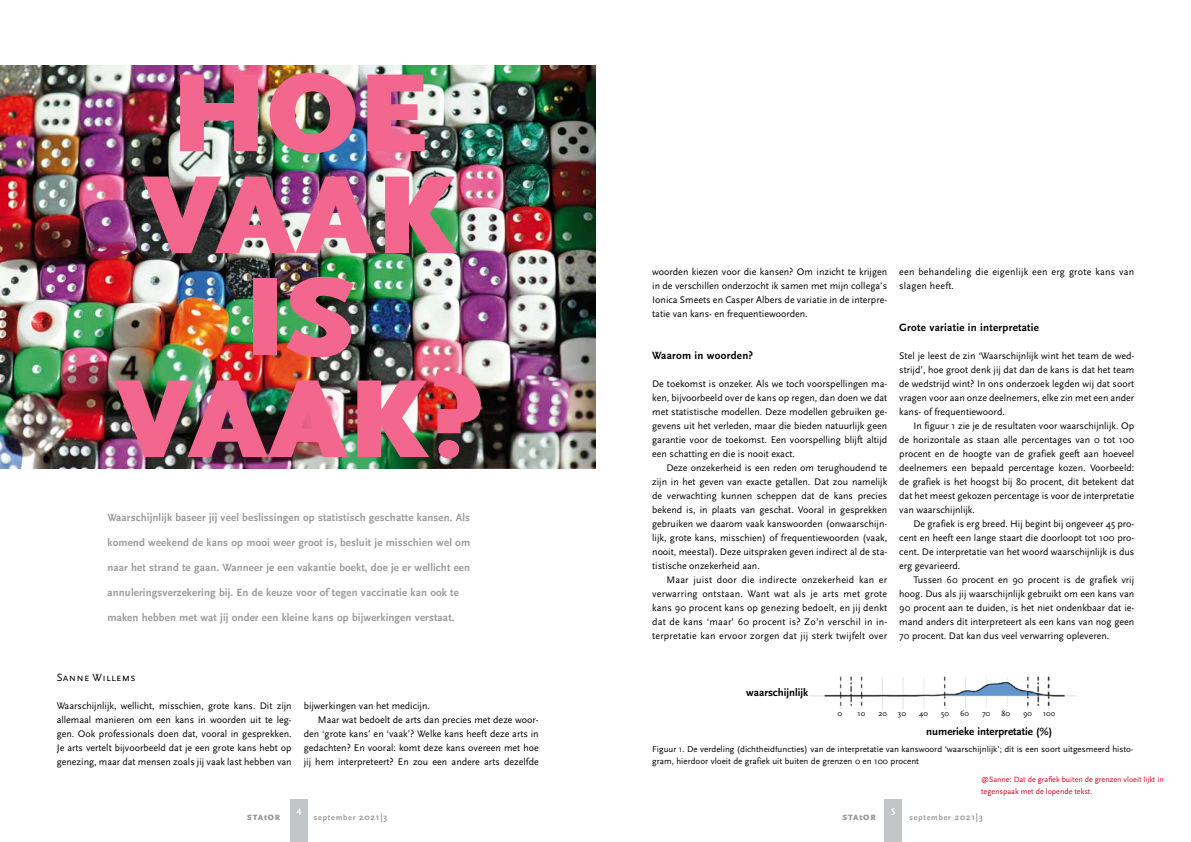
<style>
.page{position:relative;width:1191px;height:842px;background:#fff}
.page>*{position:absolute;margin:0;border:0;box-sizing:border-box;transform-origin:0 0}
.t1{font:900 116px/102px "Scala Sans";color:#f3678e;text-align:center}
.t2{font:700 11px "Scala Sans";letter-spacing:.01em;color:#9a9b9d}
.t3{font:700 11px "Scala Sans";letter-spacing:.025em;color:#000}
.t4{font:700 11px "Scala Sans";color:#000}
.t5{font:11px "Scala Sans Caps";letter-spacing:.025em;color:#000}
.t6{font:10px/14px "Scala Sans";color:#000;text-align:justify}
.t7{font:10px/14px "Scala Sans";letter-spacing:.02em;color:#000}
.t8{font:9px/12px "Scala Sans";color:#000}
.t9{font:700 9px "Scala Sans";color:#fff}
.t10{font:8px/12px "Scala Sans";color:#da001c}
.t11{font:700 8px "Scala Sans";letter-spacing:.1em;color:#9a9b9d}
.t12{font:8px "Scala Sans";color:#000}
.t13{font:900 8px "Scala Sans";letter-spacing:.1em;color:#9a9b9d}
.s1{font-size:9px}
</style>
<div class="page">
<div style="left:291px;top:799px;width:17px;height:43px;background:#c4c5c6"></div>
<div style="left:884px;top:799px;width:17px;height:43px;background:#c4c5c6"></div>
<img style="left:0;top:65px;width:595px;height:403px">
<img style="left:810px;top:676px;width:266px;height:33px">
<h1 class="t1" style="left:115px;top:67px;width:370px">HOE<br>VAAK<br>IS<br>VAAK?</h1>
<p class="t2" style="left:107px;top:512px;width:364px">Waarschijnlijk baseer jij veel beslissingen op statistisch geschatte kansen. Als</p>
<p class="t2" style="left:107px;top:537px;width:364px">komend weekend de kans op mooi weer groot is, besluit je misschien wel om</p>
<p class="t2" style="left:107px;top:562px;width:364px">naar het strand te gaan. Wanneer je een vakantie boekt, doe je er wellicht een</p>
<p class="t2" style="left:107px;top:587px;width:353px">annuleringsverzekering bij. En de keuze voor of tegen vaccinatie kan ook te</p>
<p class="t2" style="left:107px;top:612px;width:349px">maken hebben met wat jij onder een kleine kans op bijwerkingen verstaat.</p>
<p class="t5" style="left:57px;top:671px;width:80px">Sanne Willems</p>
<p class="t6" style="left:57px;top:699px;width:236px">Waarschijnlijk, wellicht, misschien, grote kans. Dit zijn allemaal manieren om een kans in woorden uit te leg&shy;gen. Ook professionals doen dat, vooral in gesprekken.<br>Je arts vertelt bijvoorbeeld dat je een grote kans hebt op genezing, maar dat mensen zoals jij vaak last hebben van</p>
<p class="t6" style="left:304px;top:699px;width:128px">bijwerkingen van het medicijn.</p>
<p class="t6" style="left:318px;top:713px;width:222px">Maar wat bedoelt de arts dan precies met deze woor-</p>
<p class="t6" style="left:304px;top:727px;width:236px">den ‘grote kans’ en ‘vaak’? Welke kans heeft deze arts in</p>
<p class="t6" style="left:304px;top:741px;width:236px">gedachten? En vooral: komt deze kans overeen met hoe</p>
<p class="t6" style="left:304px;top:755px;width:236px">jij hem interpreteert? En zou een andere arts dezelfde</p>
<p class="t9" style="left:297px;top:805px;width:6px">4</p>
<p class="t13" style="left:247px;top:812px;width:34px">STAtOR</p>
<p class="t11" style="left:314px;top:813px;width:75px">september <span class="s1">2021|3</span></p>
<p class="t6" style="left:652px;top:265px;width:236px">woorden kiezen voor die kansen? Om inzicht te krijgen in de verschillen onderzocht ik samen met mijn collega’s Ionica Smeets en Casper Albers de variatie in de interpre&shy;tatie van kans- en frequentiewoorden.</p>
<p class="t3" style="left:652px;top:350px;width:102px">Waarom in woorden?</p>
<p class="t6" style="left:652px;top:377px;width:236px">De toekomst is onzeker. Als we toch voorspellingen ma&shy;ken, bijvoorbeeld over de kans op regen, dan doen we dat met statistische modellen. Deze modellen gebruiken ge&shy;gevens uit het verleden, maar die bieden natuurlijk geen garantie voor de toekomst. Een voorspelling blijft altijd een schatting en die is nooit exact.</p>
<p class="t6" style="left:652px;top:461px;width:236px;text-indent:14px">Deze onzekerheid is een reden om terughoudend te zijn in het geven van exacte getallen. Dat zou namelijk de verwachting kunnen scheppen dat de kans precies bekend is, in plaats van geschat. Vooral in gesprekken gebruiken we daarom vaak kanswoorden (onwaarschijn&shy;lijk, grote kans, misschien) of frequentiewoorden (vaak, nooit, meestal). Deze uitspraken geven indirect al de sta&shy;tistische onzekerheid aan.</p>
<p class="t6" style="left:652px;top:573px;width:236px;text-indent:14px">Maar juist door die indirecte onzekerheid kan er verwarring ontstaan. Want wat als je arts met grote kans 90 procent kans op genezing bedoelt, en jij denkt dat de kans ‘maar’ 60 procent is? Zo’n verschil in in&shy;terpretatie kan ervoor zorgen dat jij sterk twijfelt over</p>
<p class="t7" style="left:899px;top:265px;width:236px">een behandeling die eigenlijk een erg grote kans van slagen heeft.</p>
<p class="t3" style="left:899px;top:322px;width:141px">Grote variatie in interpretatie</p>
<p class="t6" style="left:899px;top:349px;width:236px">Stel je leest de zin ‘Waarschijnlijk wint het team de wed&shy;strijd’, hoe groot denk jij dat dan de kans is dat het team de wedstrijd wint? In ons onderzoek legden wij dat soort vragen voor aan onze deelnemers, elke zin met een ander kans- of frequentiewoord.</p>
<p class="t6" style="left:899px;top:419px;width:236px;text-indent:14px">In figuur 1 zie je de resultaten voor waarschijnlijk. Op de horizontale as staan alle percentages van 0 tot 100 procent en de hoogte van de grafiek geeft aan hoeveel deelnemers een bepaald percentage kozen. Voorbeeld: de grafiek is het hoogst bij 80 procent, dit betekent dat dat het meest gekozen percentage is voor de interpretatie van waarschijnlijk.</p>
<p class="t6" style="left:899px;top:517px;width:236px;text-indent:14px">De grafiek is erg breed. Hij begint bij ongeveer 45 pro&shy;cent en heeft een lange staart die doorloopt tot 100 pro&shy;cent. De interpretatie van het woord waarschijnlijk is dus erg gevarieerd.</p>
<p class="t6" style="left:899px;top:573px;width:236px;text-indent:14px">Tussen 60 procent en 90 procent is de grafiek vrij hoog. Dus als jij waarschijnlijk gebruikt om een kans van 90 procent aan te duiden, is het niet ondenkbaar dat ie&shy;mand anders dit interpreteert als een kans van nog geen 70 procent. Dat kan dus veel verwarring opleveren.</p>
<p class="t4" style="left:746px;top:687px;width:64px">waarschijnlijk</p>
<p class="t12" style="left:837px;top:709px;width:6px">0</p>
<p class="t12" style="left:857px;top:709px;width:9px">10</p>
<p class="t12" style="left:878px;top:709px;width:10px">20</p>
<p class="t12" style="left:898px;top:709px;width:9px">30</p>
<p class="t12" style="left:919px;top:709px;width:10px">40</p>
<p class="t12" style="left:941px;top:709px;width:9px">50</p>
<p class="t12" style="left:960px;top:709px;width:10px">60</p>
<p class="t12" style="left:982px;top:709px;width:10px">70</p>
<p class="t12" style="left:1001px;top:709px;width:10px">80</p>
<p class="t12" style="left:1023px;top:709px;width:10px">90</p>
<p class="t12" style="left:1043px;top:709px;width:14px">100</p>
<p class="t4" style="left:926px;top:726px;width:127px">numerieke interpretatie (%)</p>
<p class="t8" style="left:652px;top:743px;width:483px">Figuur 1. De verdeling (dichtheidfuncties) van de interpretatie van kanswoord ‘waarschijnlijk’; dit is een soort uitgesmeerd histo&shy;gram, hierdoor vloeit de grafiek uit buiten de grenzen 0 en 100 procent</p>
<p class="t10" style="left:981px;top:774px;width:184px">@Sanne: Dat de grafiek buiten de grenzen vloeit lijkt in tegenspaak met de lopende tekst.</p>
<p class="t9" style="left:891px;top:805px;width:5px">5</p>
<p class="t13" style="left:842px;top:812px;width:34px">STAtOR</p>
<p class="t11" style="left:909px;top:813px;width:75px">september <span class="s1">2021|3</span></p>
</div>
